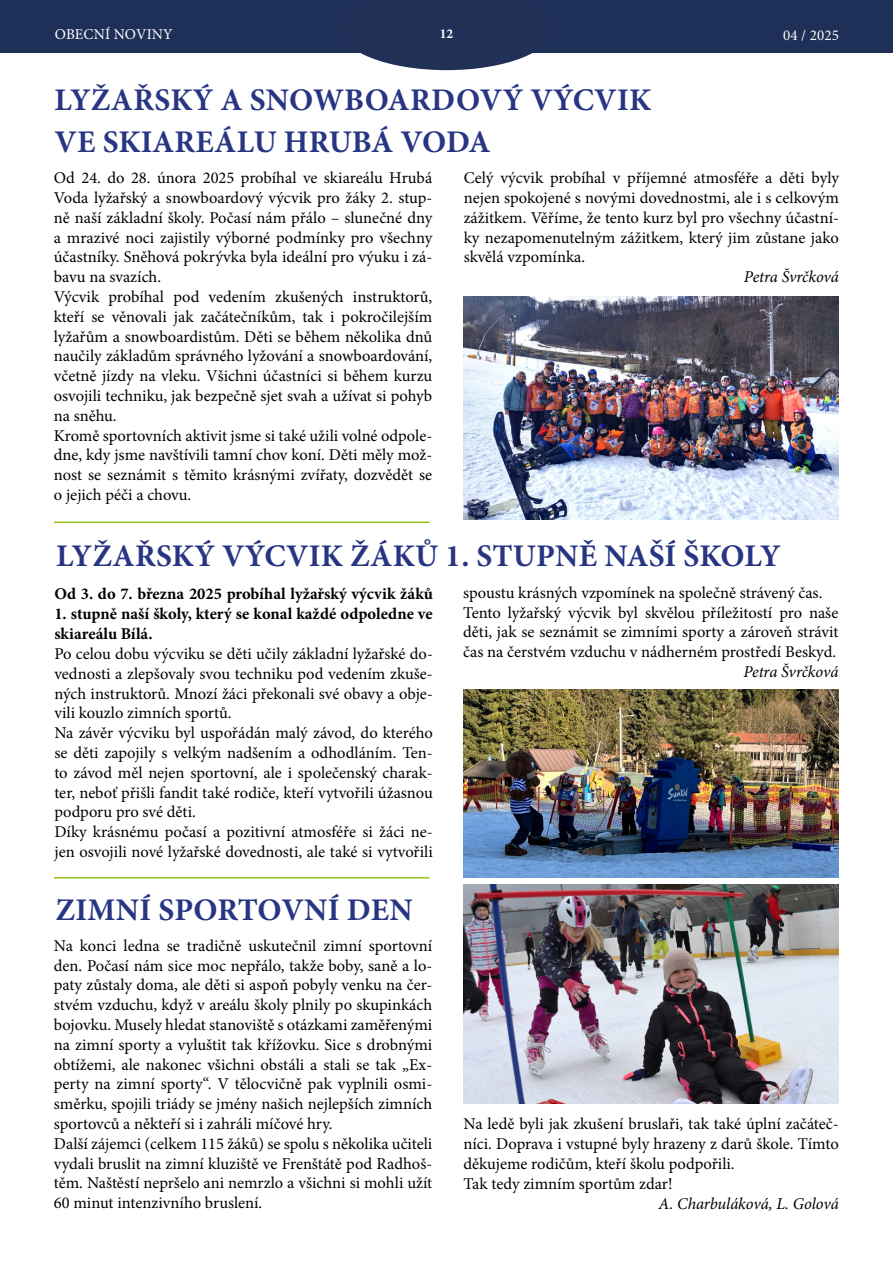
<style>
.page{position:relative;width:893px;height:1263px;background:#fff}
.page>*{position:absolute;margin:0;border:0;box-sizing:border-box;transform-origin:0 0}
.t1{font:700 31.5px/41.2px "Minion Pro";letter-spacing:.01em;color:#283583}
.t2{font:16.5px/19.8px "Minion Pro";color:#000}
.t3{font:700 16.5px/20.2px "Minion Pro";color:#000}
.t4{font:italic 16.5px "Minion Pro";letter-spacing:-.01em;color:#000}
.t5{font:15px "Minion Pro";letter-spacing:.01em;color:#fff}
.t6{font:700 13.5px "Minion Pro";color:#fff}
</style>
<div class="page">
<div style="left:0;top:0;width:893px;height:52px;background:#1e3057"></div>
<svg style="left:340px;top:52px;width:213px;height:18px"></svg>
<img style="left:464px;top:690px;width:375px;height:187px">
<hr style="left:54px;top:521px;width:375px;height:2px;background:#95c11f">
<img style="left:463px;top:297px;width:376px;height:223px">
<img style="left:464px;top:884px;width:375px;height:219px">
<hr style="left:54px;top:877px;width:375px;height:1px;background:#95c11f">
<p class="t5" style="left:55px;top:25px;width:119px">OBECNÍ NOVINY</p>
<p class="t6" style="left:440px;top:24px;width:15px">12</p>
<p class="t5" style="left:783px;top:25px;width:57px">04 / 2025</p>
<h1 class="t1" style="left:55px;top:79px;width:598px">LYŽAŘSKÝ A SNOWBOARDOVÝ VÝCVIK<br>VE SKIAREÁLU HRUBÁ VODA</h1>
<p class="t2" style="left:54px;top:168px;width:380px">Od 24. do 28. února 2025 probíhal ve skiareálu Hrubá Voda lyžařský a snowboardový výcvik pro žáky 2. stup&shy;ně naší základní školy. Počasí nám přálo – slunečné dny a mrazivé noci zajistily výborné podmínky pro všechny účastníky. Sněhová pokrývka byla ideální pro výuku i zá&shy;bavu na svazích.<br>Výcvik probíhal pod vedením zkušených instruktorů, kteří se věnovali jak začátečníkům, tak i pokročilejším lyžařům a snowboardistům. Děti se během několika dnů naučily základům správného lyžování a snowboardování, včetně jízdy na vleku. Všichni účastníci si během kurzu osvojili techniku, jak bezpečně sjet svah a užívat si pohyb na sněhu.<br>Kromě sportovních aktivit jsme si také užili volné odpole&shy;dne, kdy jsme navštívili tamní chov koní. Děti měly mož&shy;nost se seznámit s těmito krásnými zvířaty, dozvědět se o jejich péči a chovu.</p>
<p class="t2" style="left:464px;top:168px;width:377px;text-align:justify">Celý výcvik probíhal v příjemné atmosféře a děti byly nejen spokojené s novými dovednostmi, ale i s celkovým zážitkem. Věříme, že tento kurz byl pro všechny účastní&shy;ky nezapomenutelným zážitkem, který jim zůstane jako skvělá vzpomínka.</p>
<p class="t4" style="left:744px;top:266px;width:97px">Petra Švrčková</p>
<h1 class="t1" style="left:56px;top:535px;width:726px">LYŽAŘSKÝ VÝCVIK ŽÁKŮ 1. STUPNĚ NAŠÍ ŠKOLY</h1>
<p class="t3" style="left:54px;top:583px;width:380px">Od 3. do 7. března 2025 probíhal lyžařský výcvik žáků</p>
<p class="t3" style="left:54px;top:603px;width:380px">1. stupně naší školy, který se konal každé odpoledne ve skiareálu Bílá.</p>
<p class="t2" style="left:54px;top:644px;width:380px">Po celou dobu výcviku se děti učily základní lyžařské do&shy;vednosti a zlepšovaly svou techniku pod vedením zkuše&shy;ných instruktorů. Mnozí žáci překonali své obavy a obje&shy;vili kouzlo zimních sportů.<br>Na závěr výcviku byl uspořádán malý závod, do kterého se děti zapojily s velkým nadšením a odhodláním. Ten&shy;to závod měl nejen sportovní, ale i společenský charak&shy;ter, neboť přišli fandit také rodiče, kteří vytvořili úžasnou podporu pro své děti.<br>Díky krásnému počasí a pozitivní atmosféře si žáci ne&shy;jen osvojili nové lyžařské dovednosti, ale také si vytvořili</p>
<p class="t2" style="left:463px;top:583px;width:377px">spoustu krásných vzpomínek na společně strávený čas.<br>Tento lyžařský výcvik byl skvělou příležitostí pro naše děti, jak se seznámit se zimními sporty a zároveň strávit čas na čerstvém vzduchu v nádherném prostředí Beskyd.</p>
<p class="t4" style="left:743px;top:660px;width:97px">Petra Švrčková</p>
<h1 class="t1" style="left:56px;top:889px;width:359px">ZIMNÍ SPORTOVNÍ DEN</h1>
<p class="t2" style="left:54px;top:936px;width:380px">Na konci ledna se tradičně uskutečnil zimní sportovní den. Počasí nám sice moc nepřálo, takže boby, saně a lo&shy;paty zůstaly doma, ale děti si aspoň pobyly venku na čer&shy;stvém vzduchu, když v areálu školy plnily po skupinkách bojovku. Musely hledat stanoviště s otázkami zaměřenými na zimní sporty a vyluštit tak křížovku. Sice s drobnými obtížemi, ale nakonec všichni obstáli a stali se tak „Ex&shy;perty na zimní sporty“. V tělocvičně pak vyplnili osmi&shy;směrku, spojili triády se jmény našich nejlepších zimních sportovců a někteří si i zahráli míčové hry.<br>Další zájemci (celkem 115 žáků) se spolu s několika učiteli vydali bruslit na zimní kluziště ve Frenštátě pod Radhoš&shy;těm. Naštěstí nepršelo ani nemrzlo a všichni si mohli užít 60 minut intenzivního bruslení.</p>
<p class="t2" style="left:463px;top:1114px;width:377px">Na ledě byli jak zkušení bruslaři, tak také úplní začáteč&shy;níci. Doprava i vstupné byly hrazeny z darů škole. Tímto děkujeme rodičům, kteří školu podpořili.<br>Tak tedy zimním sportům zdar!</p>
<p class="t4" style="left:659px;top:1192px;width:182px">A. Charbuláková, L. Golová</p>
</div>
